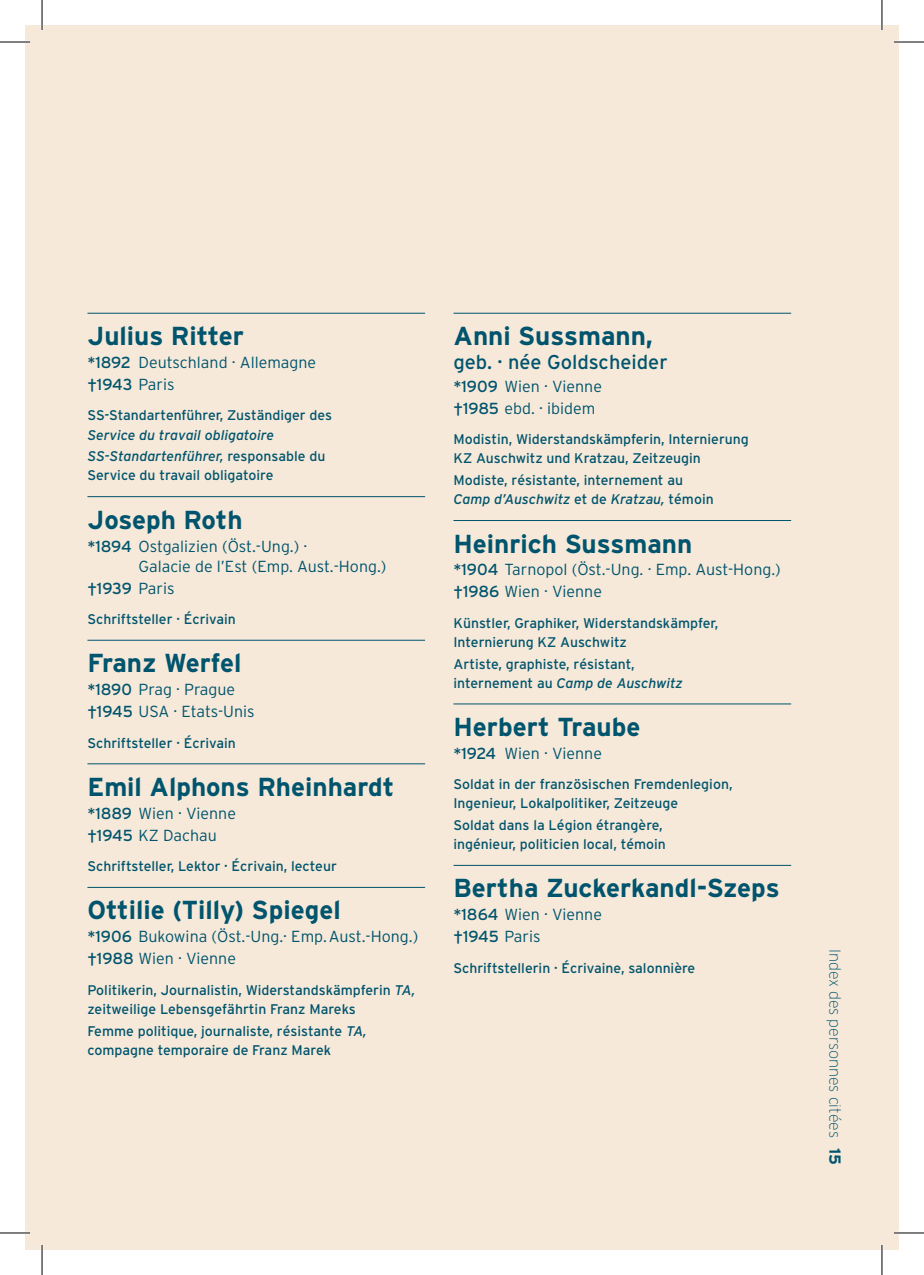
<style>
.page{position:relative;width:924px;height:1275px;background:#fff}
.page>*{position:absolute;margin:0;border:0;box-sizing:border-box;transform-origin:0 0}
.t1{font:700 26px "Interstate";color:#00546d}
.t2{font:20px "Interstate";color:#00546d}
.t3{font:300 16px/22px "Interstate";color:#00546d}
.t4{font:200 16px "Interstate";color:#00546d}
.t5{font:16px "Interstate";color:#00546d}
.t6{font:14px/19px "Interstate";color:#00546d}
.t7{font:italic 14px/21.8px "Interstate";color:#00546d}
.s1{font-weight:400}
.s2{font-style:normal}
.s3{font-weight:300}
.s4{font-style:italic}
.s5{font-weight:700}
</style>
<div class="page">
<div style="left:25px;top:25px;width:873px;height:1225px;background:#f6e9d9"></div>
<hr style="left:87px;top:313px;width:338px;height:1px;background:#00546d">
<hr style="left:87px;top:496px;width:338px;height:1px;background:#00546d">
<hr style="left:87px;top:640px;width:338px;height:1px;background:#00546d">
<hr style="left:87px;top:763px;width:338px;height:1px;background:#00546d">
<hr style="left:87px;top:887px;width:338px;height:1px;background:#00546d">
<hr style="left:453px;top:313px;width:337px;height:1px;background:#00546d">
<hr style="left:453px;top:520px;width:337px;height:1px;background:#00546d">
<hr style="left:453px;top:703px;width:337px;height:1px;background:#00546d">
<hr style="left:453px;top:865px;width:337px;height:1px;background:#00546d">
<hr style="left:0;top:41px;width:30px;height:2px;background:#fff">
<hr style="left:893px;top:41px;width:30px;height:2px;background:#fff">
<hr style="left:0;top:1231px;width:30px;height:3px;background:#fff">
<hr style="left:893px;top:1231px;width:30px;height:3px;background:#fff">
<hr style="left:41px;top:0;width:2px;height:30px;background:#fff">
<hr style="left:41px;top:1245px;width:2px;height:30px;background:#fff">
<hr style="left:880px;top:0;width:2px;height:30px;background:#fff">
<hr style="left:880px;top:1245px;width:2px;height:30px;background:#fff">
<hr style="left:0;top:42px;width:30px;height:1px;background:#000">
<hr style="left:893px;top:42px;width:30px;height:1px;background:#000">
<hr style="left:0;top:1232px;width:30px;height:1px;background:#000">
<hr style="left:893px;top:1232px;width:30px;height:1px;background:#000">
<hr style="left:42px;top:0;width:1px;height:30px;background:#000">
<hr style="left:42px;top:1245px;width:1px;height:30px;background:#000">
<hr style="left:881px;top:0;width:1px;height:30px;background:#000">
<hr style="left:881px;top:1245px;width:1px;height:30px;background:#000">
<h1 class="t1" style="left:87px;top:322px;width:158px">Julius Ritter</h1>
<p class="t3" style="left:87px;top:351px;width:230px"><span class="s1">*1892</span> Deutschland · Allemagne <span class="s1">†1943</span> Paris</p>
<p class="t6" style="left:87px;top:406px;width:246px">SS-Standartenführer, Zuständiger des</p>
<p class="t7" style="left:87px;top:423px;width:239px">Service du travail obligatoire<br>SS-Standartenführer, <span class="s2">responsable du</span></p>
<p class="t6" style="left:87px;top:466px;width:187px">Service du travail obligatoire</p>
<h1 class="t1" style="left:87px;top:505px;width:156px">Joseph Roth</h1>
<p class="t3" style="left:138px;top:536px;width:249px;line-height:20px;text-indent:-51px"><span class="s1">*1894</span> Ostgalizien (Öst.-Ung.) ·<br>Galacie de l’Est (Emp. Aust.-Hong.)</p>
<p class="t5" style="left:87px;top:579px;width:89px">†1939 <span class="s3">Paris</span></p>
<p class="t6" style="left:87px;top:609px;width:150px">Schriftsteller · Écrivain</p>
<h1 class="t1" style="left:87px;top:648px;width:155px">Franz Werfel</h1>
<p class="t3" style="left:87px;top:678px;width:169px"><span class="s1">*1890</span> Prag · Prague <span class="s1">†1945</span> USA · Etats-Unis</p>
<p class="t6" style="left:87px;top:733px;width:150px">Schriftsteller · Écrivain</p>
<h1 class="t1" style="left:87px;top:772px;width:308px">Emil Alphons Rheinhardt</h1>
<p class="t3" style="left:87px;top:802px;width:150px"><span class="s1">*1889</span> Wien · Vienne <span class="s1">†1945</span> KZ Dachau</p>
<p class="t6" style="left:87px;top:856px;width:251px">Schriftsteller, Lektor · Écrivain, lecteur</p>
<h1 class="t1" style="left:87px;top:895px;width:255px">Ottilie (Tilly) Spiegel</h1>
<p class="t3" style="left:87px;top:925px;width:332px"><span class="s1">*1906</span> Bukowina (Öst.-Ung.· Emp.Aust.-Hong.) <span class="s1">†1988</span> Wien · Vienne</p>
<p class="t6" style="left:87px;top:980px;width:329px">Politikerin, Journalistin, Widerstandskämpferin <span class="s4">TA, </span>zeitweilige Lebensgefährtin Franz Mareks</p>
<p class="t6" style="left:87px;top:1021px;width:281px">Femme politique, journaliste, résistante <span class="s4">TA, </span>compagne temporaire de Franz Marek</p>
<h1 class="t1" style="left:453px;top:322px;width:201px">Anni Sussmann,</h1>
<h2 class="t2" style="left:453px;top:351px;width:216px">geb. · née Goldscheider</h2>
<p class="t3" style="left:453px;top:375px;width:150px"><span class="s1">*1909</span> Wien · Vienne <span class="s1">†1985</span> ebd. · ibidem</p>
<p class="t6" style="left:453px;top:430px;width:297px">Modistin, Widerstandskämpferin, Internierung<br>KZ Auschwitz und Kratzau, Zeitzeugin</p>
<p class="t6" style="left:453px;top:471px;width:261px">Modiste, résistante, internement au<br><span class="s4">Camp d’Auschwitz</span> et de <span class="s4">Kratzau,</span> témoin</p>
<h1 class="t1" style="left:453px;top:529px;width:240px">Heinrich Sussmann</h1>
<p class="t3" style="left:453px;top:558px;width:329px"><span class="s1">*1904</span> Tarnopol (Öst.-Ung. · Emp. Aust-Hong.) <span class="s1">†1986</span> Wien · Vienne</p>
<p class="t6" style="left:453px;top:613px;width:266px">Künstler, Graphiker, Widerstandskämpfer,<br>Internierung KZ Auschwitz</p>
<p class="t6" style="left:453px;top:654px;width:230px">Artiste, graphiste, résistant, internement au <span class="s4">Camp de Auschwitz</span></p>
<h1 class="t1" style="left:453px;top:712px;width:188px">Herbert Traube</h1>
<p class="t3" style="left:453px;top:742px;width:150px"><span class="s1">*1924</span> Wien · Vienne</p>
<p class="t6" style="left:453px;top:774px;width:280px">Soldat in der französischen Fremdenlegion,<br>Ingenieur, Lokalpolitiker, Zeitzeuge</p>
<p class="t6" style="left:453px;top:815px;width:214px">Soldat dans la Légion étrangère, ingénieur, politicien local, témoin</p>
<h1 class="t1" style="left:453px;top:873px;width:327px">Bertha Zuckerkandl-Szeps</h1>
<p class="t3" style="left:453px;top:903px;width:150px"><span class="s1">*1864</span> Wien · Vienne <span class="s1">†1945</span> Paris</p>
<p class="t6" style="left:453px;top:958px;width:243px">Schriftstellerin · Écrivaine, salonnière</p>
<p class="t4" style="left:843px;top:948px;width:217px;rotate:90deg">Index des personnes citées <span class="s5">15</span></p>
</div>
